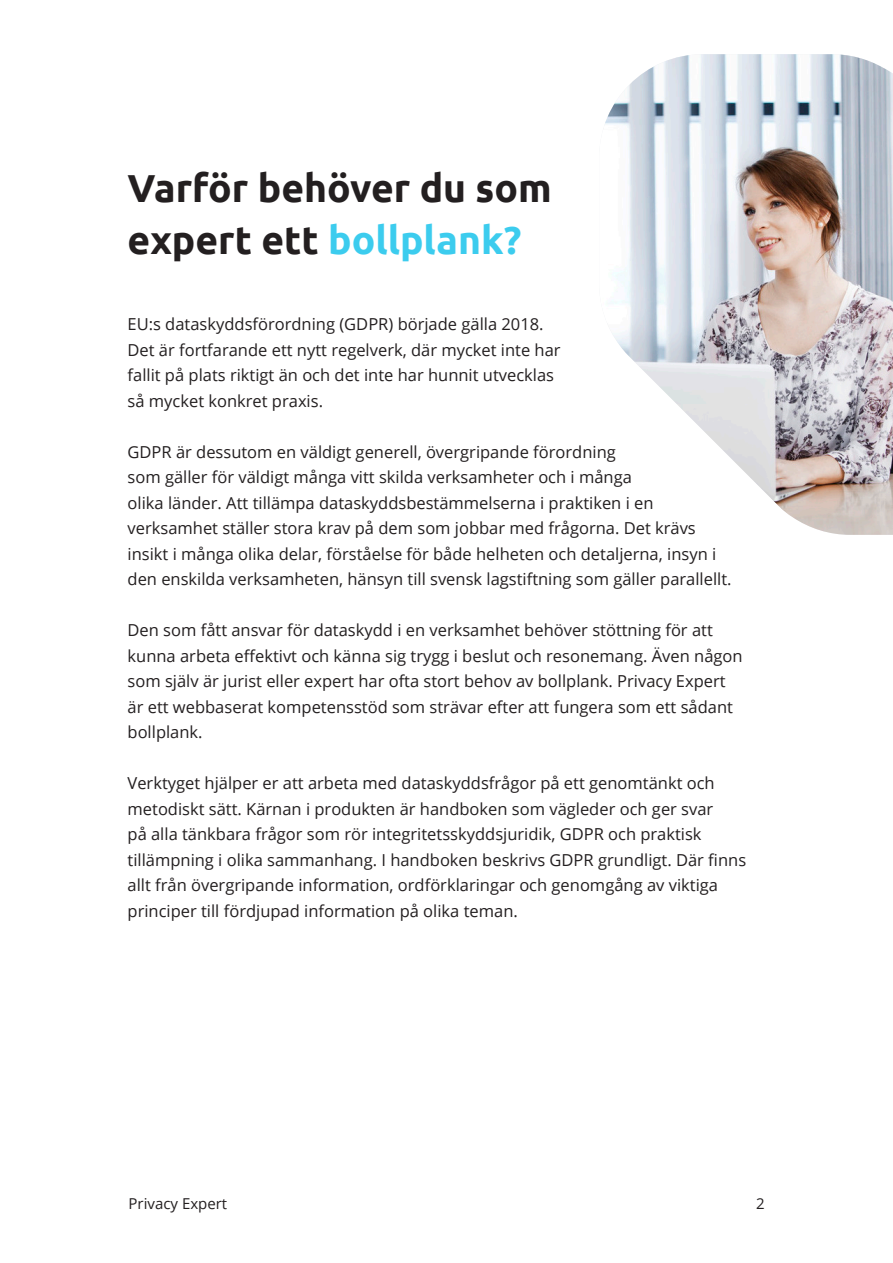
<style>
.page{position:relative;width:893px;height:1263px;background:#fff}
.page>*{position:absolute;margin:0;border:0;box-sizing:border-box;transform-origin:0 0}
.t1{font:700 39px/51px "Ubuntu";color:#231f20}
.t2{font:16.5px/25.5px "Open Sans";color:#231f20}
.t3{font:15px "Open Sans";color:#231f20}
.s1{color:#3cccee}
</style>
<div class="page">
<img style="left:605px;top:54px;width:288px;height:481px">
<p class="t1" style="left:128px;top:163px;width:426px">Varför behöver du som expert ett <span class="s1">bollplank?</span></p>
<p class="t2" style="left:128px;top:311px;width:435px">EU:s dataskyddsförordning (GDPR) började gälla 2018.<br>Det är fortfarande ett nytt regelverk, där mycket inte har fallit på plats riktigt än och det inte har hunnit utvecklas så mycket konkret praxis.</p>
<p class="t2" style="left:128px;top:438px;width:606px">GDPR är dessutom en väldigt generell, övergripande förordning<br>som gäller för väldigt många vitt skilda verksamheter och i många<br>olika länder. Att tillämpa dataskyddsbestämmelserna i praktiken i en verksamhet ställer stora krav på dem som jobbar med frågorna. Det krävs insikt i många olika delar, förståelse för både helheten och detaljerna, insyn i den enskilda verksamheten, hänsyn till svensk lagstiftning som gäller parallellt.</p>
<p class="t2" style="left:128px;top:617px;width:617px">Den som fått ansvar för dataskydd i en verksamhet behöver stöttning för att kunna arbeta effektivt och känna sig trygg i beslut och resonemang. Även någon som själv är jurist eller expert har ofta stort behov av bollplank. Privacy Expert är ett webbaserat kompetensstöd som strävar efter att fungera som ett sådant bollplank.</p>
<p class="t2" style="left:128px;top:770px;width:620px">Verktyget hjälper er att arbeta med dataskyddsfrågor på ett genomtänkt och metodiskt sätt. Kärnan i produkten är handboken som vägleder och ger svar<br>på alla tänkbara frågor som rör integritetsskyddsjuridik, GDPR och praktisk tillämpning i olika sammanhang. I handboken beskrivs GDPR grundligt. Där finns allt från övergripande information, ordförklaringar och genomgång av viktiga principer till fördjupad information på olika teman.</p>
<p class="t3" style="left:129px;top:1193px;width:100px">Privacy Expert</p>
<p class="t3" style="left:756px;top:1193px;width:10px">2</p>
</div>
